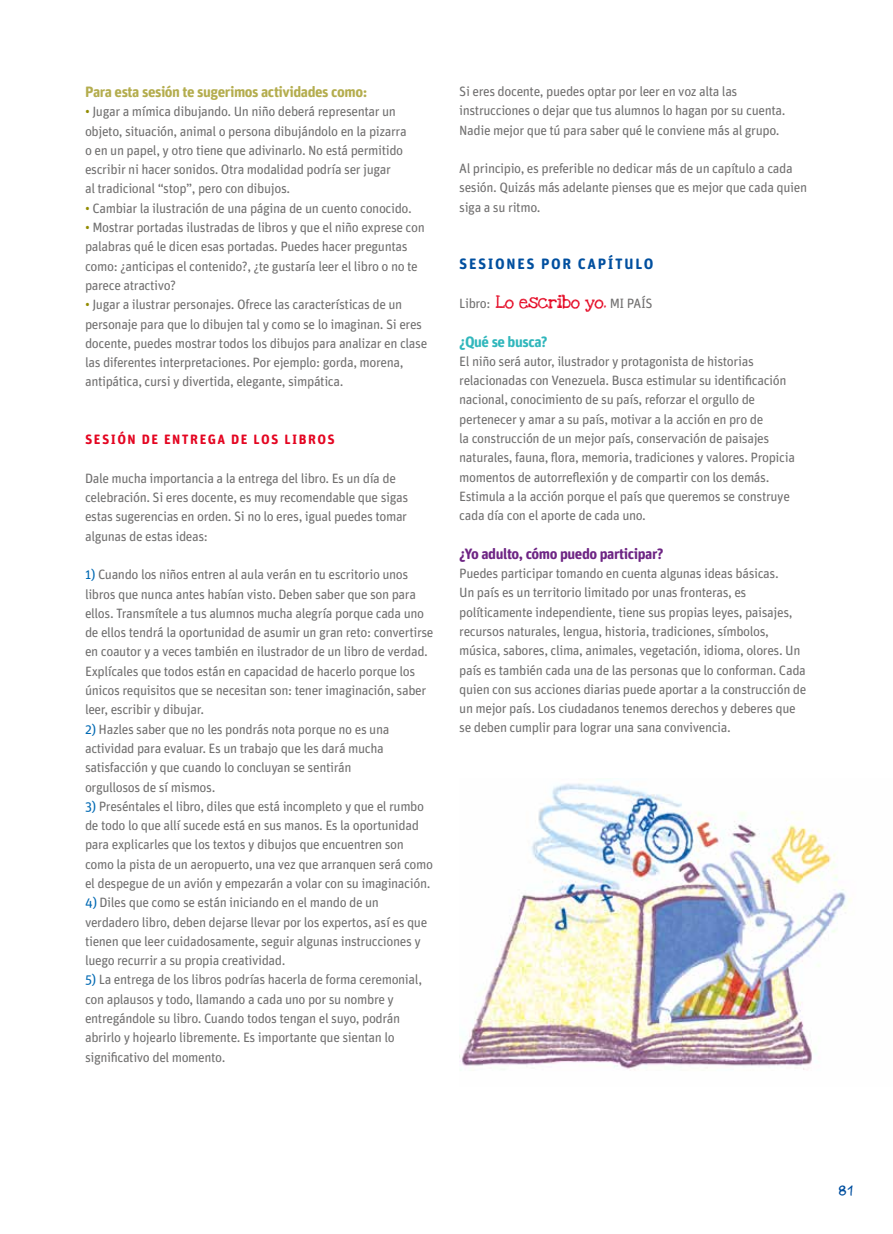
<style>
.page{position:relative;width:893px;height:1234px;background:#fff}
.page>*{position:absolute;margin:0;border:0;box-sizing:border-box;transform-origin:0 0}
.t1{font:700 15px "Unit Rounded OT";letter-spacing:-.03em;color:#b4ad4e}
.t2{font:700 15px "Unit Rounded OT";letter-spacing:-.03em;color:#6e2584}
.t3{font:700 15px "Unit Rounded OT";letter-spacing:.11em;color:#004f9f}
.t4{font:700 15px "Unit Rounded OT";letter-spacing:-.03em;color:#31b7bc}
.t5{font:15px "Anke Sans";color:#004f9f}
.t6{font:13.5px/19.4px "Unit Rounded OT";letter-spacing:-.03em;color:#706f6f}
.t7{font:700 13.5px "Unit Rounded OT";letter-spacing:.11em;color:#e40521}
.s1{color:#928c00}
.s2{color:#0069b3}
.s3{font-family:"Love Ya Like A Sister";color:#e40521}
</style>
<div class="page">
<img style="left:459px;top:783px;width:393px;height:287px">
<p class="t1" style="left:85px;top:83px;width:284px">Para esta sesión te sugerimos actividades como:</p>
<p class="t6" style="left:85px;top:102px;width:323px"><span class="s1">•</span> Jugar a mímica dibujando. Un niño deberá representar un objeto, situación, animal o persona dibujándolo en la pizarra o en un papel, y otro tiene que adivinarlo. No está permitido escribir ni hacer sonidos. Otra modalidad podría ser jugar<br>al tradicional “stop”, pero con dibujos.</p>
<p class="t6" style="left:85px;top:198px;width:328px"><span class="s1">•</span> Cambiar la ilustración de una página de un cuento conocido.</p>
<p class="t6" style="left:85px;top:218px;width:341px"><span class="s1">•</span> Mostrar portadas ilustradas de libros y que el niño exprese con palabras qué le dicen esas portadas. Puedes hacer preguntas como: ¿anticipas el contenido?, ¿te gustaría leer el libro o no te parece atractivo?</p>
<p class="t6" style="left:85px;top:295px;width:344px"><span class="s1">•</span> Jugar a ilustrar personajes. Ofrece las características de un personaje para que lo dibujen tal y como se lo imaginan. Si eres docente, puedes mostrar todos los dibujos para analizar en clase las diferentes interpretaciones. Por ejemplo: gorda, morena, antipática, cursi y divertida, elegante, simpática.</p>
<p class="t7" style="left:85px;top:431px;width:251px">SESIÓN DE ENTREGA DE LOS LIBROS</p>
<p class="t6" style="left:85px;top:468px;width:325px">Dale mucha importancia a la entrega del libro. Es un día de celebración. Si eres docente, es muy recomendable que sigas estas sugerencias en orden. Si no lo eres, igual puedes tomar algunas de estas ideas:</p>
<p class="t6" style="left:85px;top:565px;width:350px"><span class="s2">1)</span> Cuando los niños entren al aula verán en tu escritorio unos libros que nunca antes habían visto. Deben saber que son para ellos. Transmítele a tus alumnos mucha alegría porque cada uno de ellos tendrá la oportunidad de asumir un gran reto: convertirse en coautor y a veces también en ilustrador de un libro de verdad.<br>Explícales que todos están en capacidad de hacerlo porque los únicos requisitos que se necesitan son: tener imaginación, saber leer, escribir y dibujar.</p>
<p class="t6" style="left:85px;top:719px;width:306px"><span class="s2">2)</span> Hazles saber que no les pondrás nota porque no es una actividad para evaluar. Es un trabajo que les dará mucha satisfacción y que cuando lo concluyan se sentirán orgullosos de sí mismos.</p>
<p class="t6" style="left:85px;top:796px;width:350px"><span class="s2">3)</span> Preséntales el libro, diles que está incompleto y que el rumbo de todo lo que allí sucede está en sus manos. Es la oportunidad para explicarles que los textos y dibujos que encuentren son como la pista de un aeropuerto, una vez que arranquen será como el despegue de un avión y empezarán a volar con su imaginación.</p>
<p class="t6" style="left:85px;top:892px;width:344px"><span class="s2">4)</span> Diles que como se están iniciando en el mando de un verdadero libro, deben dejarse llevar por los expertos, así es que tienen que leer cuidadosamente, seguir algunas instrucciones y luego recurrir a su propia creatividad.</p>
<p class="t6" style="left:85px;top:969px;width:338px"><span class="s2">5)</span> La entrega de los libros podrías hacerla de forma ceremonial, con aplausos y todo, llamando a cada uno por su nombre y entregándole su libro. Cuando todos tengan el suyo, podrán abrirlo y hojearlo libremente. Es importante que sientan lo significativo del momento.</p>
<p class="t6" style="left:459px;top:82px;width:328px">Si eres docente, puedes optar por leer en voz alta las instrucciones o dejar que tus alumnos lo hagan por su cuenta.<br>Nadie mejor que tú para saber qué le conviene más al grupo.</p>
<p class="t6" style="left:459px;top:159px;width:349px">Al principio, es preferible no dedicar más de un capítulo a cada sesión. Quizás más adelante pienses que es mejor que cada quien siga a su ritmo.</p>
<p class="t3" style="left:459px;top:255px;width:196px">SESIONES POR CAPÍTULO</p>
<p class="t6" style="left:459px;top:293px;width:195px">Libro: <span class="s3">Lo escribo yo.</span> MI PAÍS</p>
<p class="t4" style="left:459px;top:332px;width:90px">¿Qué se busca?</p>
<p class="t6" style="left:459px;top:351px;width:337px">El niño será autor, ilustrador y protagonista de historias relacionadas con Venezuela. Busca estimular su identificación nacional, conocimiento de su país, reforzar el orgullo de pertenecer y amar a su país, motivar a la acción en pro de<br>la construcción de un mejor país, conservación de paisajes naturales, fauna, flora, memoria, tradiciones y valores. Propicia momentos de autorreflexión y de compartir con los demás.<br>Estimula a la acción porque el país que queremos se construye cada día con el aporte de cada uno.</p>
<p class="t2" style="left:459px;top:544px;width:206px">¿Yo adulto, cómo puedo participar?</p>
<p class="t6" style="left:459px;top:563px;width:349px">Puedes participar tomando en cuenta algunas ideas básicas.<br>Un país es un territorio limitado por unas fronteras, es políticamente independiente, tiene sus propias leyes, paisajes, recursos naturales, lengua, historia, tradiciones, símbolos, música, sabores, clima, animales, vegetación, idioma, olores. Un país es también cada una de las personas que lo conforman. Cada quien con sus acciones diarias puede aportar a la construcción de un mejor país. Los ciudadanos tenemos derechos y deberes que se deben cumplir para lograr una sana convivencia.</p>
<p class="t5" style="left:838px;top:1180px;width:18px">81</p>
</div>
